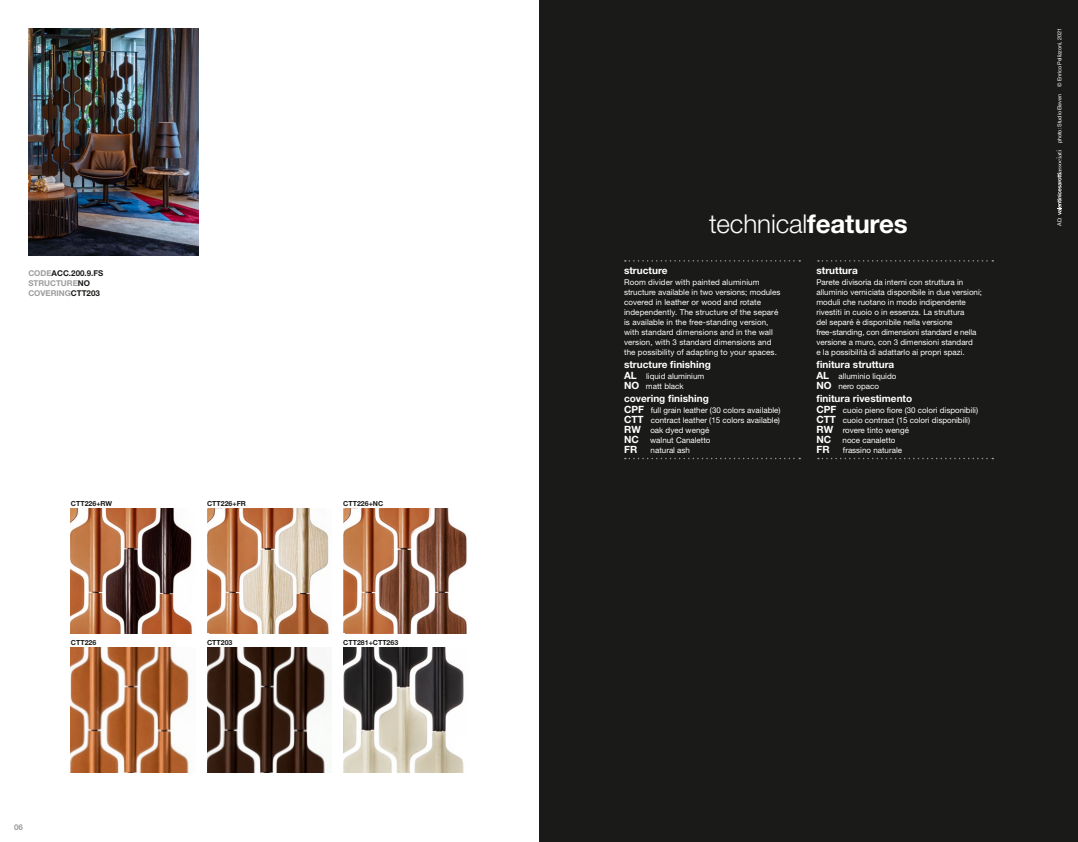
<style>
.page{position:relative;width:1078px;height:842px;background:#fff}
.page>*{position:absolute;margin:0;border:0;box-sizing:border-box;transform-origin:0 0}
.t1{font:300 26px "Helvetica Neue";letter-spacing:-.005em;color:#fff}
.t2{font:700 10px "Helvetica Neue";color:#fff}
.t3{font:8px/10px "Helvetica Neue";color:#fff}
.t4{font:700 8px/10px "Helvetica Neue";color:#9c9d9d}
.t5{font:700 7px "Helvetica Neue";color:#1a1a18}
.t6{font:5.5px "Helvetica Neue";letter-spacing:-.02em;color:#fff}
.s1{color:#1a1a18}
.s2{font-weight:700}
.s3{font-weight:700;font-size:10px}
</style>
<div class="page">
<div style="left:539px;top:0;width:538px;height:842px;background:#1a1a18"></div>
<svg style="left:624px;top:260px;width:176px;height:2px"></svg>
<svg style="left:817px;top:260px;width:176px;height:2px"></svg>
<svg style="left:624px;top:458px;width:176px;height:1px"></svg>
<svg style="left:817px;top:458px;width:176px;height:1px"></svg>
<svg style="left:1056px;top:150px;width:5px;height:65px"></svg>
<img style="left:28px;top:28px;width:170px;height:227px">
<img style="left:71px;top:508px;width:122px;height:125px">
<img style="left:430px;top:508px;width:37px;height:125px">
<img style="left:343px;top:508px;width:87px;height:125px">
<img style="left:294px;top:508px;width:35px;height:125px">
<img style="left:207px;top:508px;width:87px;height:125px">
<img style="left:71px;top:647px;width:118px;height:125px">
<img style="left:207px;top:647px;width:121px;height:125px">
<img style="left:343px;top:647px;width:121px;height:125px">
<p class="t6" style="left:1055px;top:87px;width:60px;rotate:-90deg">© Enrico Pellizzoni, 2021</p>
<p class="t6" style="left:1055px;top:143px;width:51px;rotate:-90deg">photo: Studio Eleven</p>
<p class="t4" style="left:28px;top:268px;width:76px">CODE<span class="s1">ACC.200.9.FS<br></span>STRUCTURE<span class="s1">NO<br></span>COVERING<span class="s1">CTT203</span></p>
<h1 class="t1" style="left:709px;top:208px;width:200px">technical<span class="s2">features</span></h1>
<p class="t2" style="left:816px;top:264px;width:43px">struttura</p>
<p class="t3" style="left:816px;top:277px;width:167px">Parete divisoria da interni con struttura in alluminio verniciata disponibile in due versioni; moduli che ruotano in modo indipendente rivestiti in cuoio o in essenza. La struttura<br>del separé è disponibile nella versione free-standing, con dimensioni standard e nella versione a muro, con 3 dimensioni standard<br>e la possibilità di adattarlo ai propri spazi.</p>
<p class="t2" style="left:816px;top:358px;width:79px">finitura struttura</p>
<p class="t3" style="left:816px;top:371px;width:81px"><span class="s3">AL</span> alluminio liquido<br><span class="s3">NO</span> nero opaco</p>
<p class="t2" style="left:816px;top:392px;width:97px">finitura rivestimento</p>
<p class="t3" style="left:816px;top:405px;width:163px"><span class="s3">CPF</span> cuoio pieno fiore (30 colori disponibili)<br><span class="s3">CTT</span> cuoio contract (15 colori disponibili)<br><span class="s3">RW</span> rovere tinto wengé</p>
<p class="t2" style="left:816px;top:433px;width:16px">NC</p>
<p class="t3" style="left:842px;top:435px;width:54px">noce canaletto</p>
<p class="t2" style="left:816px;top:443px;width:15px">FR</p>
<p class="t3" style="left:842px;top:445px;width:61px">frassino naturale</p>
<p class="t2" style="left:624px;top:264px;width:45px">structure</p>
<p class="t3" style="left:624px;top:277px;width:158px">Room divider with painted aluminium structure available in two versions; modules covered in leather or wood and rotate independently. The structure of the separé is available in the free-standing version, with standard dimensions and in the wall version, with 3 standard dimensions and the possibility of adapting to your spaces.</p>
<p class="t2" style="left:624px;top:358px;width:88px">structure finishing</p>
<p class="t3" style="left:624px;top:371px;width:82px"><span class="s3">AL</span> liquid aluminium<br><span class="s3">NO</span> matt black</p>
<p class="t2" style="left:624px;top:392px;width:86px">covering finishing</p>
<p class="t3" style="left:624px;top:405px;width:158px;text-align:justify"><span class="s3">CPF</span> full grain leather (30 colors available)<br><span class="s3">CTT</span> contract leather (15 colors available)<br><span class="s3">RW</span> oak dyed wengé</p>
<p class="t2" style="left:624px;top:433px;width:16px">NC</p>
<p class="t3" style="left:650px;top:435px;width:62px">walnut Canaletto</p>
<p class="t2" style="left:624px;top:443px;width:15px">FR</p>
<p class="t3" style="left:650px;top:445px;width:41px">natural ash</p>
<p class="t6" style="left:1056px;top:226px;width:10px;rotate:-90deg">AD:</p>
<p class="t5" style="left:71px;top:499px;width:43px">CTT226+RW</p>
<p class="t5" style="left:207px;top:499px;width:40px">CTT226+FR</p>
<p class="t5" style="left:343px;top:499px;width:41px">CTT226+NC</p>
<p class="t5" style="left:71px;top:638px;width:27px">CTT226</p>
<p class="t5" style="left:207px;top:638px;width:27px">CTT203</p>
<p class="t5" style="left:343px;top:638px;width:57px">CTT281+CTT263</p>
<p class="t4" style="left:14px;top:822px;width:10px">06</p>
</div>
